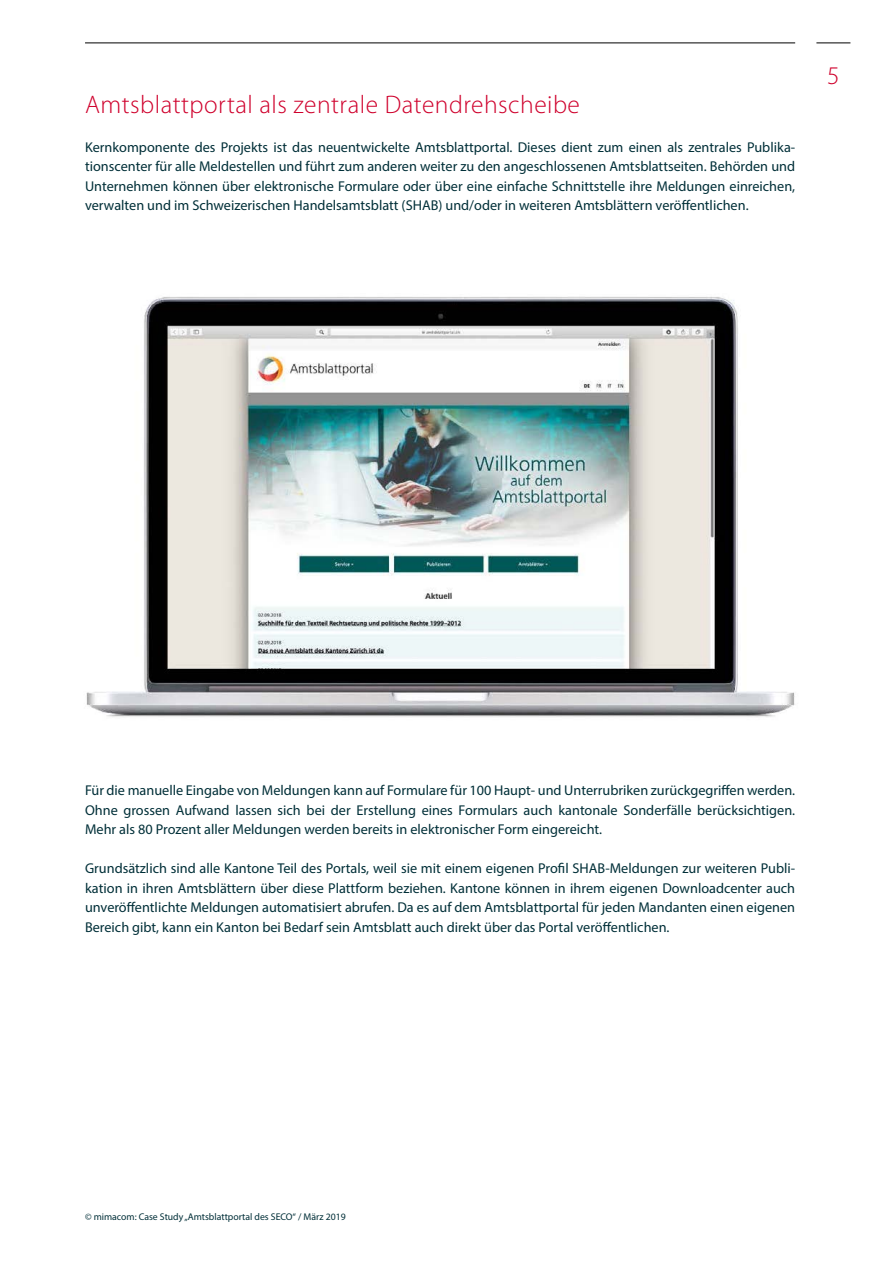
<style>
.page{position:relative;width:893px;height:1263px;background:#fff}
.page>*{position:absolute;margin:0;border:0;box-sizing:border-box;transform-origin:0 0}
.t1{font:300 25.5px "Myriad Pro";letter-spacing:.02em;color:#cf002c}
.t2{font:14.25px/19.5px "Myriad Pro";color:#002f38;text-align:justify}
.t3{font:9.75px "Myriad Pro";color:#002f38}
</style>
<div class="page">
<hr style="left:816px;top:43px;width:34px;height:1px;background:#000">
<hr style="left:85px;top:43px;width:710px;height:1px;background:#000">
<img style="left:86px;top:296px;width:709px;height:421px">
<h1 class="t1" style="left:85px;top:89px;width:496px">Amtsblattportal als zentrale Datendrehscheibe</h1>
<p class="t2" style="left:85px;top:137px;width:712px">Kernkomponente des Projekts ist das neuentwickelte Amtsblattportal. Dieses dient zum einen als zentrales Publika&shy;tionscenter für alle Meldestellen und führt zum anderen weiter zu den angeschlossenen Amtsblattseiten. Behörden und Unternehmen können über elektronische Formulare oder über eine einfache Schnittstelle ihre Meldungen einreichen, verwalten und im Schweizerischen Handelsamtsblatt (SHAB) und/oder in weiteren Amtsblättern veröffentlichen.</p>
<h1 class="t1" style="left:827px;top:60px;width:14px">5</h1>
<p class="t2" style="left:85px;top:780px;width:712px">Für die manuelle Eingabe von Meldungen kann auf Formulare für 100 Haupt- und Unterrubriken zurückgegriffen werden.<br>Ohne grossen Aufwand lassen sich bei der Erstellung eines Formulars auch kantonale Sonderfälle berücksichtigen.<br>Mehr als 80 Prozent aller Meldungen werden bereits in elektronischer Form eingereicht.</p>
<p class="t2" style="left:85px;top:858px;width:712px">Grundsätzlich sind alle Kantone Teil des Portals, weil sie mit einem eigenen Profil SHAB-Meldungen zur weiteren Publi&shy;kation in ihren Amtsblättern über diese Plattform beziehen. Kantone können in ihrem eigenen Downloadcenter auch unveröffentlichte Meldungen automatisiert abrufen. Da es auf dem Amtsblattportal für jeden Mandanten einen eigenen Bereich gibt, kann ein Kanton bei Bedarf sein Amtsblatt auch direkt über das Portal veröffentlichen.</p>
<p class="t3" style="left:85px;top:1211px;width:262px">© mimacom: Case Study „Amtsblattportal des SECO“ / März 2019</p>
</div>
